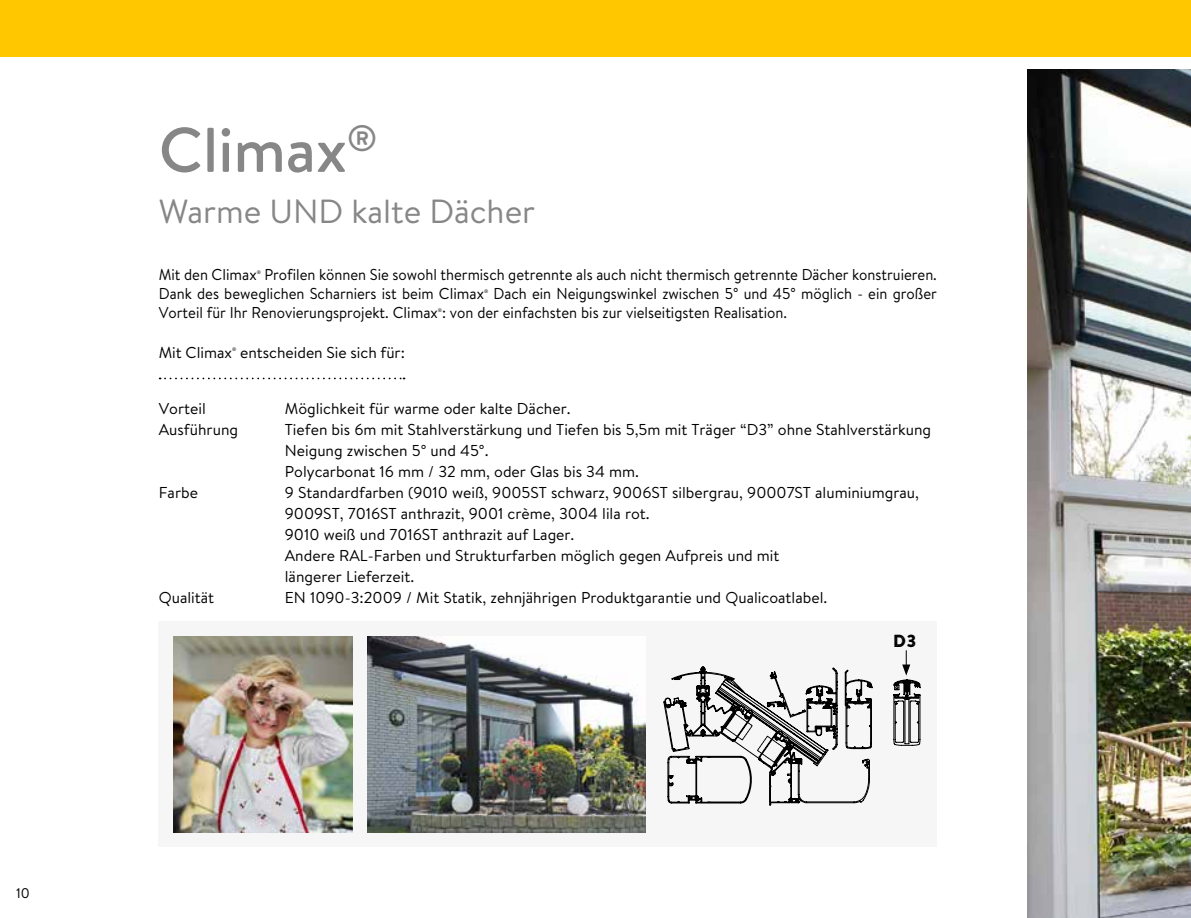
<style>
.page{position:relative;width:1191px;height:918px;background:#fff}
.page>*{position:absolute;margin:0;border:0;box-sizing:border-box;transform-origin:0 0}
.t1{font:500 63px "Brandon Text";color:#878787}
.t2{font:33.43px "Brandon Text";color:#878787}
.t3{font:17.5px "Brandon Printed One";color:#000}
.t4{font:15.75px/21px "Brandon Text";color:#000}
.t5{font:15.75px/18.9px "Brandon Text";color:#000;scale:.94 1}
.t6{font:14px "Brandon Text";color:#000}
.t7{font:5.08px "Brandon Text";color:#000}
</style>
<div class="page">
<div style="left:0;top:0;width:1191px;height:57px;background:#fec700"></div>
<div style="left:159px;top:622px;width:778px;height:225px;background:#f6f6f6"></div>
<img style="left:174px;top:637px;width:178px;height:195px">
<img style="left:1027px;top:70px;width:164px;height:848px">
<svg style="left:160px;top:377px;width:244px;height:2px"></svg>
<img style="left:367px;top:637px;width:278px;height:195px">
<svg style="left:663px;top:667px;width:209px;height:138px"></svg>
<svg style="left:893px;top:650px;width:28px;height:96px"></svg>
<p class="t6" style="left:16px;top:883px;width:15px">10</p>
<h1 class="t1" style="left:159px;top:107px;width:220px">Climax<sup>®</sup></h1>
<h2 class="t2" style="left:159px;top:189px;width:378px">Warme UND kalte Dächer</h2>
<p class="t5" style="left:159px;top:265px;width:106px">Mit den Climax</p>
<p class="t7" style="left:257px;top:269px;width:6px">®</p>
<p class="t5" style="left:159px;top:265px;width:829px;text-indent:106px">Profilen können Sie sowohl thermisch getrennte als auch nicht thermisch getrennte Dächer konstruieren.<br>Dank des beweglichen Scharniers ist beim Climax</p>
<p class="t5" style="left:159px;top:284px;width:829px;text-indent:335px">Dach ein Neigungswinkel zwischen 5° und 45° möglich - ein großer<br>Vorteil für Ihr Renovierungsprojekt. Climax : von der einfachsten bis zur vielseitigsten Realisation.</p>
<p class="t7" style="left:484px;top:287px;width:6px">®</p>
<p class="t7" style="left:438px;top:306px;width:6px">®</p>
<p class="t4" style="left:159px;top:341px;width:75px">Mit Climax</p>
<p class="t7" style="left:232px;top:346px;width:6px">®</p>
<p class="t4" style="left:240px;top:341px;width:166px">entscheiden Sie sich für:</p>
<p class="t4" style="left:159px;top:397px;width:48px">Vorteil</p>
<p class="t4" style="left:285px;top:397px;width:287px">Möglichkeit für warme oder kalte Dächer.</p>
<p class="t4" style="left:159px;top:418px;width:81px">Ausführung</p>
<p class="t4" style="left:285px;top:418px;width:648px">Tiefen bis 6m mit Stahlverstärkung und Tiefen bis 5,5m mit Träger “D3” ohne Stahlverstärkung<br>Neigung zwischen 5° und 45°.<br>Polycarbonat 16 mm / 32 mm, oder Glas bis 34 mm.</p>
<p class="t4" style="left:159px;top:481px;width:41px">Farbe</p>
<p class="t4" style="left:285px;top:481px;width:635px">9 Standardfarben (9010 weiß, 9005ST schwarz, 9006ST silbergrau, 90007ST aluminiumgrau, 9009ST, 7016ST anthrazit, 9001 crème, 3004 lila rot.<br>9010 weiß und 7016ST anthrazit auf Lager.<br>Andere RAL-Farben und Strukturfarben möglich gegen Aufpreis und mit<br>längerer Lieferzeit.</p>
<p class="t4" style="left:159px;top:586px;width:57px">Qualität</p>
<p class="t4" style="left:285px;top:586px;width:544px">EN 1090-3:2009 / Mit Statik, zehnjährigen Produktgarantie und Qualicoatlabel.</p>
<p class="t3" style="left:892px;top:629px;width:25px">D3</p>
</div>
